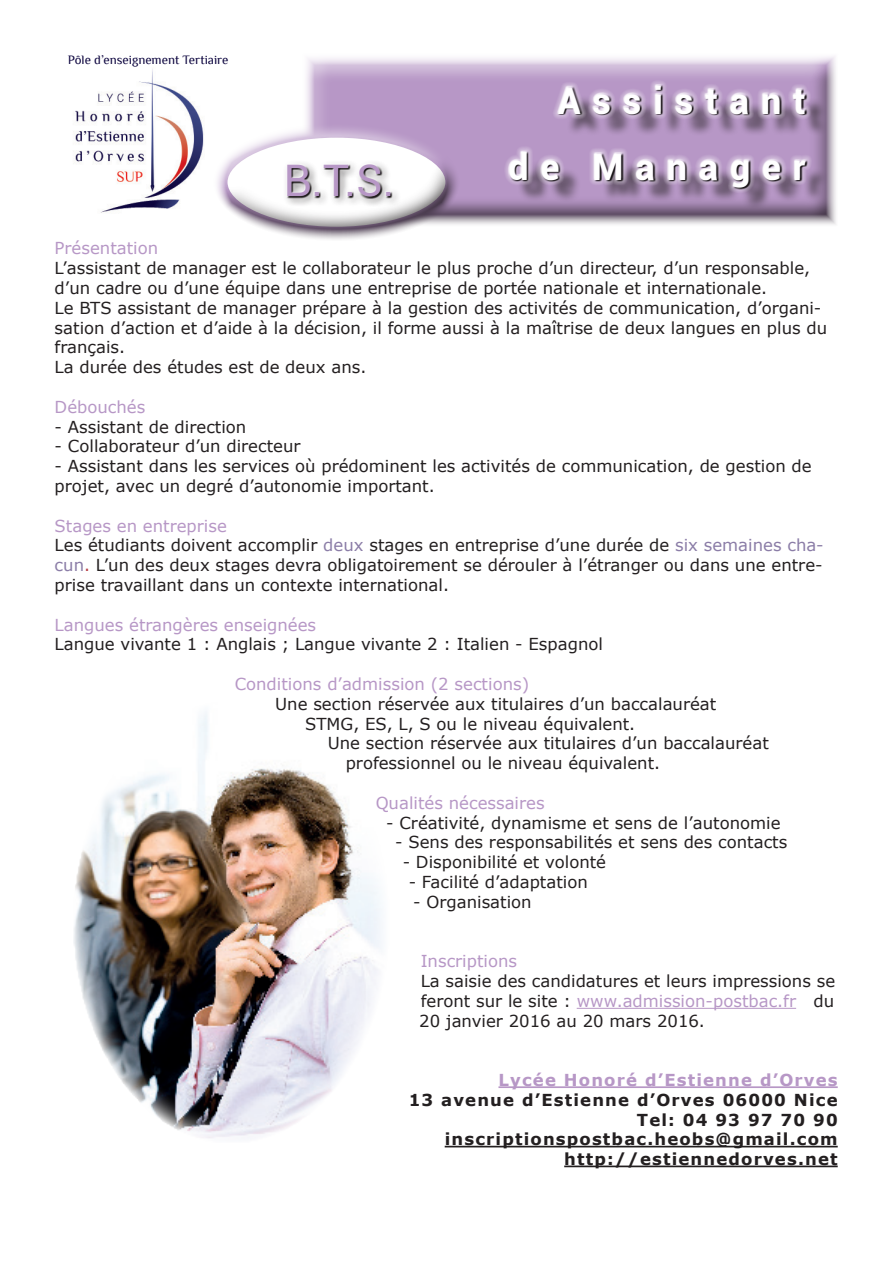
<style>
.page{position:relative;width:893px;height:1263px;background:#fff}
.page>*{position:absolute;margin:0;border:0;box-sizing:border-box;transform-origin:0 0}
.t1{font:43.5px "Roboto";color:#b797c6}
.t2{font:700 36px/66px "Roboto";letter-spacing:.33em;color:#fff;text-align:right}
.t3{font:16.5px/19.8px "Verdana";color:#231f20}
.t4{font:16.5px "Verdana";color:#b797c6}
.t5{font:700 16.5px/19.8px "Verdana";letter-spacing:.07em;color:#231f20;text-align:right}
.t6{font:700 16.5px "Verdana";letter-spacing:.07em;color:#b797c6}
.t7{font:12.9px "Philosopher";color:#0d053f}
.s1{color:#b797c6}
.s2{color:#8b7da7}
.s3{color:#ba4047}
</style>
<div class="page">
<hr style="left:577px;top:1008px;width:219px;height:1px;background:#b797c6">
<hr style="left:498px;top:1086px;width:340px;height:2px;background:#b797c6">
<hr style="left:445px;top:1146px;width:393px;height:1px;background:#231f20">
<hr style="left:564px;top:1165px;width:274px;height:2px;background:#231f20">
<img style="left:73px;top:712px;width:308px;height:426px">
<div style="left:290px;top:48px;width:549px;height:180px;background:#231f20;opacity:.75"></div>
<div style="left:517px;top:93px;width:311px;height:117px;background:#231f20;opacity:.75"></div>
<svg style="left:504px;top:80px;width:308px;height:114px;background:#ab8eb9"></svg>
<svg style="left:510px;top:85px;width:297px;height:104px;background:#ae96b9"></svg>
<img style="left:75px;top:69px;width:129px;height:144px">
<div style="left:211px;top:122px;width:251px;height:77px;background:#fff;opacity:.75"></div>
<div style="left:211px;top:148px;width:251px;height:96px;background:#231f20;opacity:.75"></div>
<div style="left:282px;top:159px;width:120px;height:49px;background:#231f20;opacity:.75"></div>
<svg style="left:281px;top:158px;width:116px;height:44px"></svg>
<div style="left:286px;top:163px;width:106px;height:35px;background:#f8f8f8"></div>
<svg style="left:287px;top:164px;width:105px;height:34px"></svg>
<p class="t7" style="left:68px;top:53px;width:162px">Pôle d’enseignement Tertiaire</p>
<h1 class="t1" style="left:284px;top:150px;width:112px">B.T.S.</h1>
<h2 class="t2" style="left:508px;top:66px;width:299px">Assistant de Manager</h2>
<p class="t4" style="left:55px;top:237px;width:105px">Présentation</p>
<p class="t3" style="left:55px;top:258px;width:774px">L’assistant de manager est le collaborateur le plus proche d’un directeur, d’un responsable, d’un cadre ou d’une équipe dans une entreprise de portée nationale et internationale.<br>Le BTS assistant de manager prépare à la gestion des activités de communication, d’organi&shy;sation d’action et d’aide à la décision, il forme aussi à la maîtrise de deux langues en plus du français.<br>La durée des études est de deux ans.</p>
<p class="t4" style="left:55px;top:395px;width:92px">Débouchés</p>
<p class="t3" style="left:55px;top:416px;width:193px">- Assistant de direction</p>
<p class="t3" style="left:55px;top:436px;width:247px">- Collaborateur d’un directeur</p>
<p class="t3" style="left:55px;top:456px;width:759px">- Assistant dans les services où prédominent les activités de communication, de gestion de projet, avec un degré d’autonomie important.</p>
<p class="t3" style="left:55px;top:515px;width:771px"><span class="s1">Stages en entreprise<br></span>Les étudiants doivent accomplir <span class="s2">deux</span> stages en entreprise d’une durée de <span class="s2">six semaines cha&shy;cun</span><span class="s3">.</span> L’un des deux stages devra obligatoirement se dérouler à l’étranger ou dans une entre&shy;prise travaillant dans un contexte international.</p>
<p class="t4" style="left:55px;top:613px;width:263px">Langues étrangères enseignées</p>
<p class="t3" style="left:55px;top:634px;width:550px">Langue vivante 1 : Anglais ; Langue vivante 2 : Italien - Espagnol</p>
<p class="t4" style="left:235px;top:673px;width:296px">Conditions d’admission (2 sections)</p>
<p class="t3" style="left:305px;top:694px;width:413px;text-indent:-30px">Une section réservée aux titulaires d’un baccalauréat<br>STMG, ES, L, S ou le niveau équivalent.</p>
<p class="t3" style="left:346px;top:733px;width:425px;text-indent:-18px">Une section réservée aux titulaires d’un baccalauréat professionnel ou le niveau équivalent.</p>
<p class="t4" style="left:376px;top:791px;width:170px">Qualités nécessaires</p>
<p class="t3" style="left:386px;top:812px;width:396px">- Créativité, dynamisme et sens de l’autonomie</p>
<p class="t3" style="left:395px;top:832px;width:394px">- Sens des responsabilités et sens des contacts</p>
<p class="t3" style="left:403px;top:852px;width:205px">- Disponibilité et volonté</p>
<p class="t3" style="left:409px;top:872px;width:181px">- Facilité d’adaptation</p>
<p class="t3" style="left:413px;top:892px;width:120px">- Organisation</p>
<p class="t4" style="left:421px;top:950px;width:98px">Inscriptions</p>
<p class="t3" style="left:419px;top:971px;width:418px;text-align:justify">La saisie des candidatures et leurs impressions se feront sur le site : <span class="s1">www.admission-postbac.fr</span> du 20 janvier 2016 au 20 mars 2016.</p>
<p class="t6" style="left:498px;top:1068px;width:341px">Lycée Honoré d’Estienne d’Orves</p>
<p class="t5" style="left:409px;top:1089px;width:431px">13 avenue d’Estienne d’Orves 06000 Nice<br>Tel: 04 93 97 70 90 inscriptionspostbac.heobs@gmail.com http://estiennedorves.net</p>
</div>
